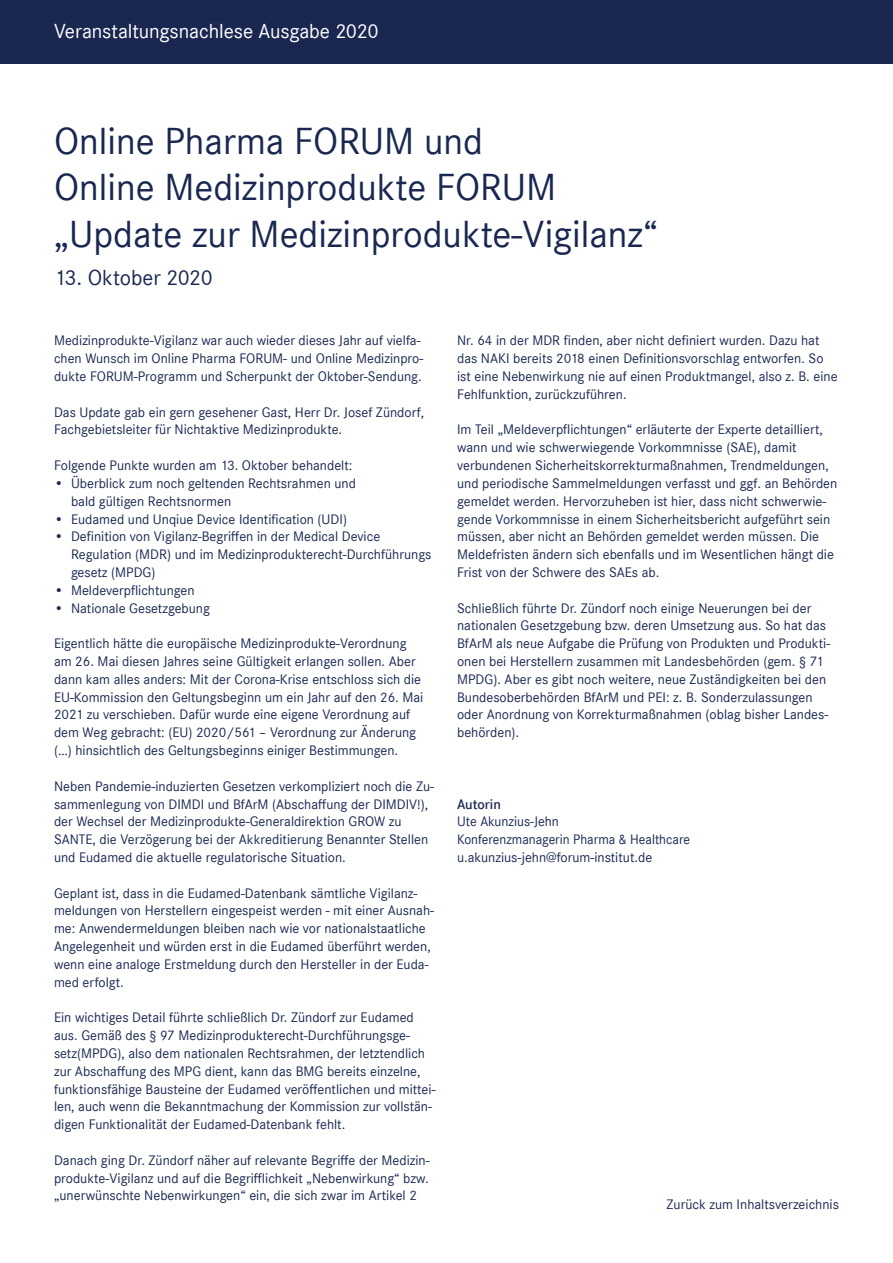
<style>
.page{position:relative;width:893px;height:1263px;background:#fff}
.page>*{position:absolute;margin:0;border:0;box-sizing:border-box;transform-origin:0 0}
.t1{font:39px/46.8px "Corporate S";color:#1a2851}
.t2{font:22.5px "Corporate S";letter-spacing:-.01em;color:#1a2851}
.t3{font:21px "Corporate S";letter-spacing:-.005em;color:#fff}
.t4{font:14.25px/17.9px "Corporate S";color:#1a2851}
.t5{font:600 14.25px "Corporate S";color:#1a2851}
</style>
<div class="page">
<div style="left:0;top:0;width:893px;height:64px;background:#1a2851"></div>
<h3 class="t3" style="left:54px;top:19px;width:326px">Veranstaltungsnachlese Ausgabe 2020</h3>
<h1 class="t1" style="left:54px;top:117px;width:605px">Online Pharma FORUM und<br>Online Medizinprodukte FORUM „Update zur Medizinprodukte-Vigilanz“</h1>
<h2 class="t2" style="left:54px;top:265px;width:160px">13. Oktober 2020</h2>
<p class="t4" style="left:54px;top:332px;width:371px">Medizinprodukte-Vigilanz war auch wieder dieses Jahr auf vielfa&shy;chen Wunsch im Online Pharma FORUM- und Online Medizinpro&shy;dukte FORUM-Programm und Scherpunkt der Oktober-Sendung.</p>
<p class="t4" style="left:54px;top:403px;width:372px">Das Update gab ein gern gesehener Gast, Herr Dr. Josef Zündorf,<br>Fachgebietsleiter für Nichtaktive Medizinprodukte.</p>
<p class="t4" style="left:54px;top:456px;width:300px">Folgende Punkte wurden am 13. Oktober behandelt:</p>
<p class="t4" style="left:71px;top:474px;width:286px;text-indent:-17px">• Überblick zum noch geltenden Rechtsrahmen und bald gültigen Rechtsnormen</p>
<p class="t4" style="left:54px;top:510px;width:294px">• Eudamed und Unqiue Device Identification (UDI)</p>
<p class="t4" style="left:71px;top:528px;width:362px;text-indent:-17px">• Definition von Vigilanz-Begriffen in der Medical Device<br>Regulation (MDR) und im Medizinprodukterecht-Durchführungs gesetz (MPDG)</p>
<p class="t4" style="left:54px;top:581px;width:142px">• Meldeverpflichtungen</p>
<p class="t4" style="left:54px;top:599px;width:158px">• Nationale Gesetzgebung</p>
<p class="t4" style="left:54px;top:635px;width:371px">Eigentlich hätte die europäische Medizinprodukte-Verordnung am 26. Mai diesen Jahres seine Gültigkeit erlangen sollen. Aber dann kam alles anders: Mit der Corona-Krise entschloss sich die EU-Kommission den Geltungsbeginn um ein Jahr auf den 26. Mai 2021 zu verschieben. Dafür wurde eine eigene Verordnung auf dem Weg gebracht: (EU) 2020/561 – Verordnung zur Änderung (…) hinsichtlich des Geltungsbeginns einiger Bestimmungen.</p>
<p class="t4" style="left:54px;top:777px;width:382px">Neben Pandemie-induzierten Gesetzen verkompliziert noch die Zu&shy;sammenlegung von DIMDI und BfArM (Abschaffung der DIMDIV!), der Wechsel der Medizinprodukte-Generaldirektion GROW zu SANTE, die Verzögerung bei der Akkreditierung Benannter Stellen und Eudamed die aktuelle regulatorische Situation.</p>
<p class="t4" style="left:54px;top:884px;width:382px">Geplant ist, dass in die Eudamed-Datenbank sämtliche Vigilanz&shy;meldungen von Herstellern eingespeist werden - mit einer Ausnah&shy;me: Anwendermeldungen bleiben nach wie vor nationalstaatliche Angelegenheit und würden erst in die Eudamed überführt werden, wenn eine analoge Erstmeldung durch den Hersteller in der Euda&shy;med erfolgt.</p>
<p class="t4" style="left:54px;top:1009px;width:383px">Ein wichtiges Detail führte schließlich Dr. Zündorf zur Eudamed aus. Gemäß des § 97 Medizinprodukterecht-Durchführungsge&shy;setz(MPDG), also dem nationalen Rechtsrahmen, der letztendlich zur Abschaffung des MPG dient, kann das BMG bereits einzelne, funktionsfähige Bausteine der Eudamed veröffentlichen und mittei&shy;len, auch wenn die Bekanntmachung der Kommission zur vollstän&shy;digen Funktionalität der Eudamed-Datenbank fehlt.</p>
<p class="t4" style="left:54px;top:1151px;width:377px;text-align:justify">Danach ging Dr. Zündorf näher auf relevante Begriffe der Medizin&shy;produkte-Vigilanz und auf die Begrifflichkeit „Nebenwirkung“ bzw. „unerwünschte Nebenwirkungen“ ein, die sich zwar im Artikel 2</p>
<p class="t4" style="left:457px;top:332px;width:382px">Nr. 64 in der MDR finden, aber nicht definiert wurden. Dazu hat das NAKI bereits 2018 einen Definitionsvorschlag entworfen. So ist eine Nebenwirkung nie auf einen Produktmangel, also z. B. eine Fehlfunktion, zurückzuführen.</p>
<p class="t4" style="left:457px;top:421px;width:382px">Im Teil „Meldeverpflichtungen“ erläuterte der Experte detailliert, wann und wie schwerwiegende Vorkommnisse (SAE), damit verbundenen Sicherheitskorrekturmaßnahmen, Trendmeldungen, und periodische Sammelmeldungen verfasst und ggf. an Behörden gemeldet werden. Hervorzuheben ist hier, dass nicht schwerwie&shy;gende Vorkommnisse in einem Sicherheitsbericht aufgeführt sein müssen, aber nicht an Behörden gemeldet werden müssen. Die Meldefristen ändern sich ebenfalls und im Wesentlichen hängt die Frist von der Schwere des SAEs ab.</p>
<p class="t4" style="left:457px;top:599px;width:375px">Schließlich führte Dr. Zündorf noch einige Neuerungen bei der nationalen Gesetzgebung bzw. deren Umsetzung aus. So hat das BfArM als neue Aufgabe die Prüfung von Produkten und Produkti&shy;onen bei Herstellern zusammen mit Landesbehörden (gem. § 71<br>MPDG). Aber es gibt noch weitere, neue Zuständigkeiten bei den Bundesoberbehörden BfArM und PEI: z. B. Sonderzulassungen oder Anordnung von Korrekturmaßnahmen (oblag bisher Landes&shy;behörden).</p>
<p class="t5" style="left:457px;top:796px;width:45px">Autorin</p>
<p class="t4" style="left:457px;top:813px;width:234px">Ute Akunzius-Jehn<br>Konferenzmanagerin Pharma &amp; Healthcare u.akunzius-jehn@forum-institut.de</p>
<p class="t4" style="left:667px;top:1195px;width:174px">Zurück zum Inhaltsverzeichnis</p>
</div>
